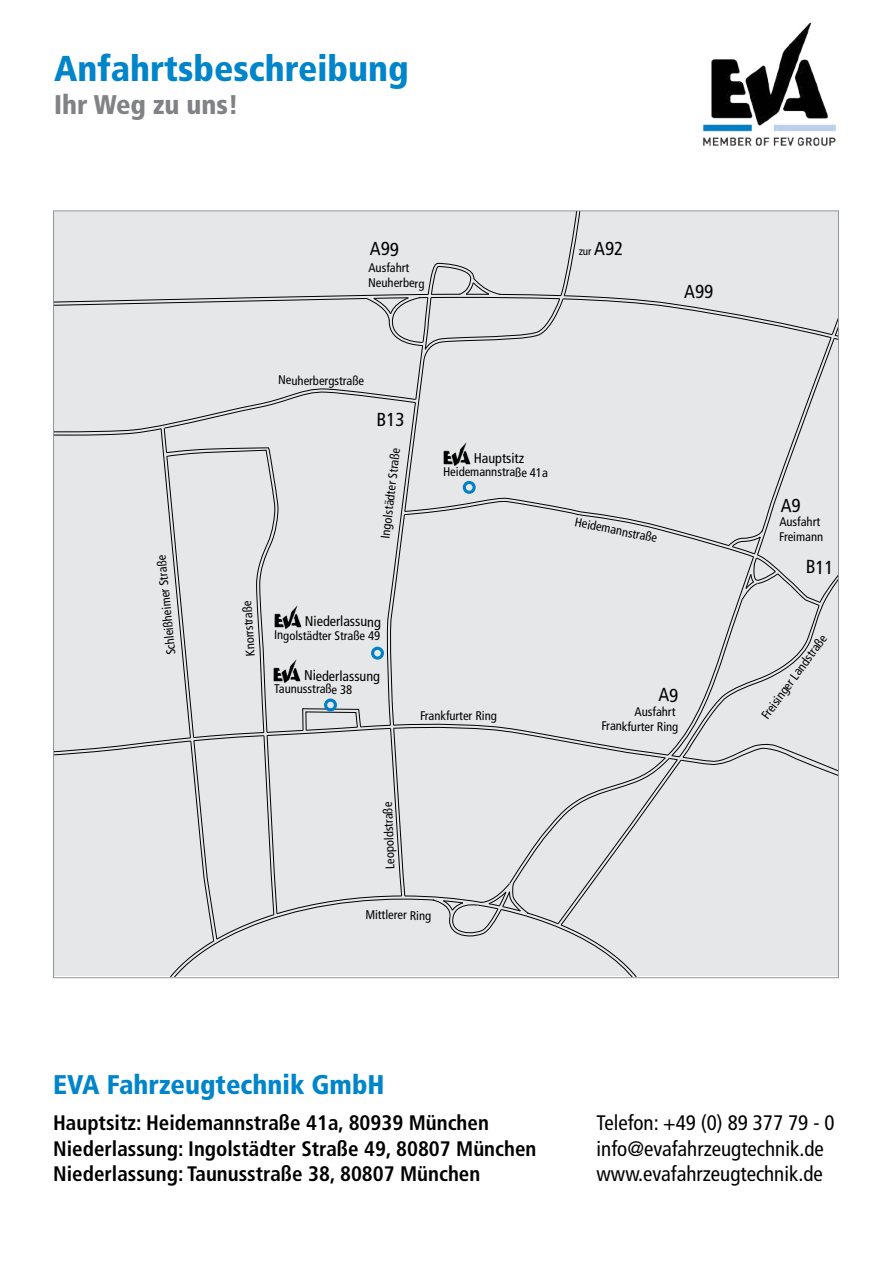
<style>
.page{position:relative;width:893px;height:1263px;background:#fff}
.page>*{position:absolute;margin:0;border:0;box-sizing:border-box;transform-origin:0 0}
.t1{font:900 condensed 36px "Frutiger LT Std";color:#0085ca}
.t2{font:900 condensed 27px "Frutiger LT Std";color:#0085ca}
.t3{font:900 condensed 27px "Frutiger LT Std";color:#808285}
.t4{font:700 condensed 21px/25.2px "Frutiger LT Std";color:#000}
.t5{font:condensed 21px/25.2px "Frutiger LT Std";color:#000}
.t6{font:condensed 14.1px "Frutiger LT Std";letter-spacing:-.005em;color:#000}
.t7{font:condensed 12.6px/15.1px "Frutiger LT Std";color:#000}
.t8{font:condensed 10.95px "Frutiger LT Std";color:#000}
.s1{font-size:18.9px}
</style>
<div class="page">
<img style="left:702px;top:22px;width:134px;height:125px">
<div style="left:54px;top:212px;width:784px;height:764px;background:#e6e7e8"></div>
<h1 class="t1" style="left:54px;top:47px;width:356px">Anfahrtsbeschreibung</h1>
<h2 class="t3" style="left:54px;top:88px;width:186px">Ihr Weg zu uns!</h2>
<p class="t7" style="left:164px;top:656px;width:102px;rotate:-96deg">Schleißheimer Straße</p>
<p class="t7" style="left:369px;top:260px;width:58px;rotate:1deg">Ausfahrt<br>Neuherberg</p>
<p class="t8" style="left:579px;top:245px;width:46px;rotate:1deg">zur <span class="s1">A92</span></p>
<p class="t7" style="left:278px;top:372px;width:87px;rotate:1deg">Neuherbergstraße</p>
<p class="t7" style="left:378px;top:537px;width:92px;rotate:-83deg">Ingolstädter Straße</p>
<p class="t6" style="left:474px;top:450px;width:52px">Hauptsitz</p>
<p class="t7" style="left:443px;top:464px;width:106px;rotate:1deg">Heidemannstraße 41a</p>
<p class="t7" style="left:243px;top:657px;width:57px;rotate:-94deg">Knorrstraße</p>
<p class="t6" style="left:305px;top:613px;width:78px">Niederlassung</p>
<p class="t7" style="left:274px;top:627px;width:107px;rotate:1deg">Ingolstädter Straße 49</p>
<p class="t6" style="left:304px;top:667px;width:78px">Niederlassung</p>
<p class="t7" style="left:275px;top:681px;width:79px;rotate:1deg">Taunusstraße 38</p>
<p class="t7" style="left:420px;top:708px;width:78px;rotate:1deg">Frankfurter Ring</p>
<p class="t7" style="left:383px;top:869px;width:69px;rotate:-92deg">Leopoldstraße</p>
<p class="t7" style="left:366px;top:907px;width:67px;rotate:1deg">Mittlerer Ring</p>
<p class="t7" style="left:576px;top:515px;width:85px;rotate:11deg">Heidemannstraße</p>
<p class="t7" style="left:602px;top:703px;width:78px;text-align:right;rotate:1deg">Ausfahrt<br>Frankfurter Ring</p>
<p class="t7" style="left:779px;top:514px;width:46px;rotate:1deg">Ausfahrt<br>Freimann</p>
<p class="t7" style="left:758px;top:713px;width:103px;rotate:-54deg">Freisinger Landstraße</p>
<h2 class="t2" style="left:53px;top:1069px;width:333px">EVA Fahrzeugtechnik GmbH</h2>
<h3 class="t4" style="left:53px;top:1110px;width:485px">Hauptsitz: Heidemannstraße 41a, 80939 München<br>Niederlassung: Ingolstädter Straße 49, 80807 München<br>Niederlassung: Taunusstraße 38, 80807 München</h3>
<h3 class="t5" style="left:597px;top:1110px;width:240px">Telefon: +49 (0) 89 377 79 - 0 info@evafahrzeugtechnik.de www.evafahrzeugtechnik.de</h3>
</div>
